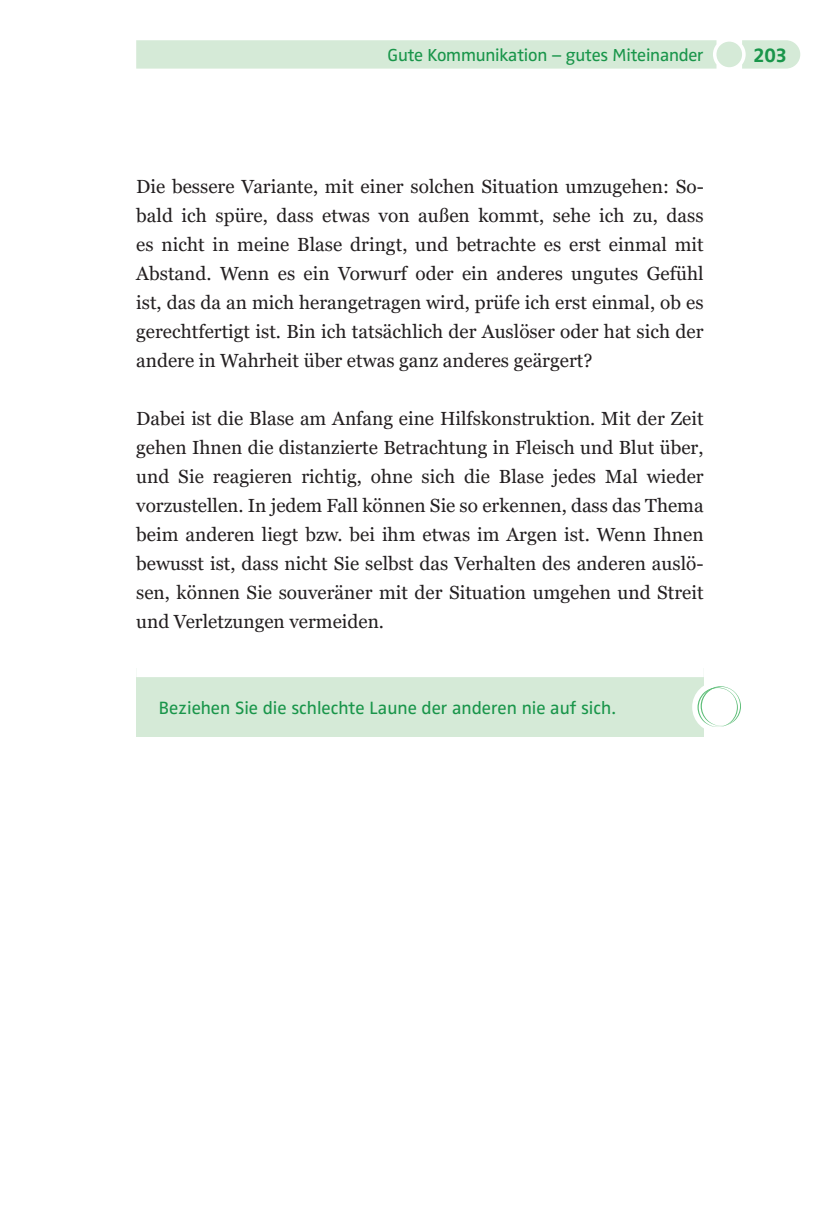
<style>
.page{position:relative;width:823px;height:1219px;background:#fff}
.page>*{position:absolute;margin:0;border:0;box-sizing:border-box;transform-origin:0 0}
.t1{font:700 20.8px "Zwo Pro";color:#19954a}
.t2{font:19px/29px "Georgia Pro";color:#231f20;text-align:justify}
.t3{font:18.4px "Zwo Pro";color:#19954a}
.t4{font:18px "Zwo Pro";letter-spacing:-.01em;color:#19954a}
</style>
<div class="page">
<div style="left:136px;top:669px;width:567px;height:68px;background:#d5ead7"></div>
<div style="left:136px;top:660px;width:567px;height:17px;background:#fff"></div>
<div style="left:691px;top:681px;width:51px;height:52px;background:#fff;border-radius:50%"></div>
<svg style="left:697px;top:686px;width:43px;height:41px"></svg>
<svg style="left:136px;top:40px;width:663px;height:29px;background:#d6ead8"></svg>
<p class="t4" style="left:387px;top:44px;width:317px">Gute Kommunikation – gutes Miteinander</p>
<p class="t1" style="left:753px;top:42px;width:34px">203</p>
<p class="t2" style="left:136px;top:172px;width:568px">Die bessere Variante, mit einer solchen Situation umzugehen: So&shy;bald ich spüre, dass etwas von außen kommt, sehe ich zu, dass es nicht in meine Blase dringt, und betrachte es erst einmal mit Abstand. Wenn es ein Vorwurf oder ein anderes ungutes Gefühl ist, das da an mich herangetragen wird, prüfe ich erst einmal, ob es gerechtfertigt ist. Bin ich tatsächlich der Auslöser oder hat sich der andere in Wahrheit über etwas ganz anderes geärgert?</p>
<p class="t2" style="left:136px;top:404px;width:568px">Dabei ist die Blase am Anfang eine Hilfskonstruktion. Mit der Zeit gehen Ihnen die distanzierte Betrachtung in Fleisch und Blut über, und Sie reagieren richtig, ohne sich die Blase jedes Mal wieder vorzustellen. In jedem Fall können Sie so erkennen, dass das Thema beim anderen liegt bzw. bei ihm etwas im Argen ist. Wenn Ihnen bewusst ist, dass nicht Sie selbst das Verhalten des anderen auslö&shy;sen, können Sie souveräner mit der Situation umgehen und Streit und Verletzungen vermeiden.</p>
<p class="t3" style="left:159px;top:697px;width:458px">Beziehen Sie die schlechte Laune der anderen nie auf sich.</p>
</div>
